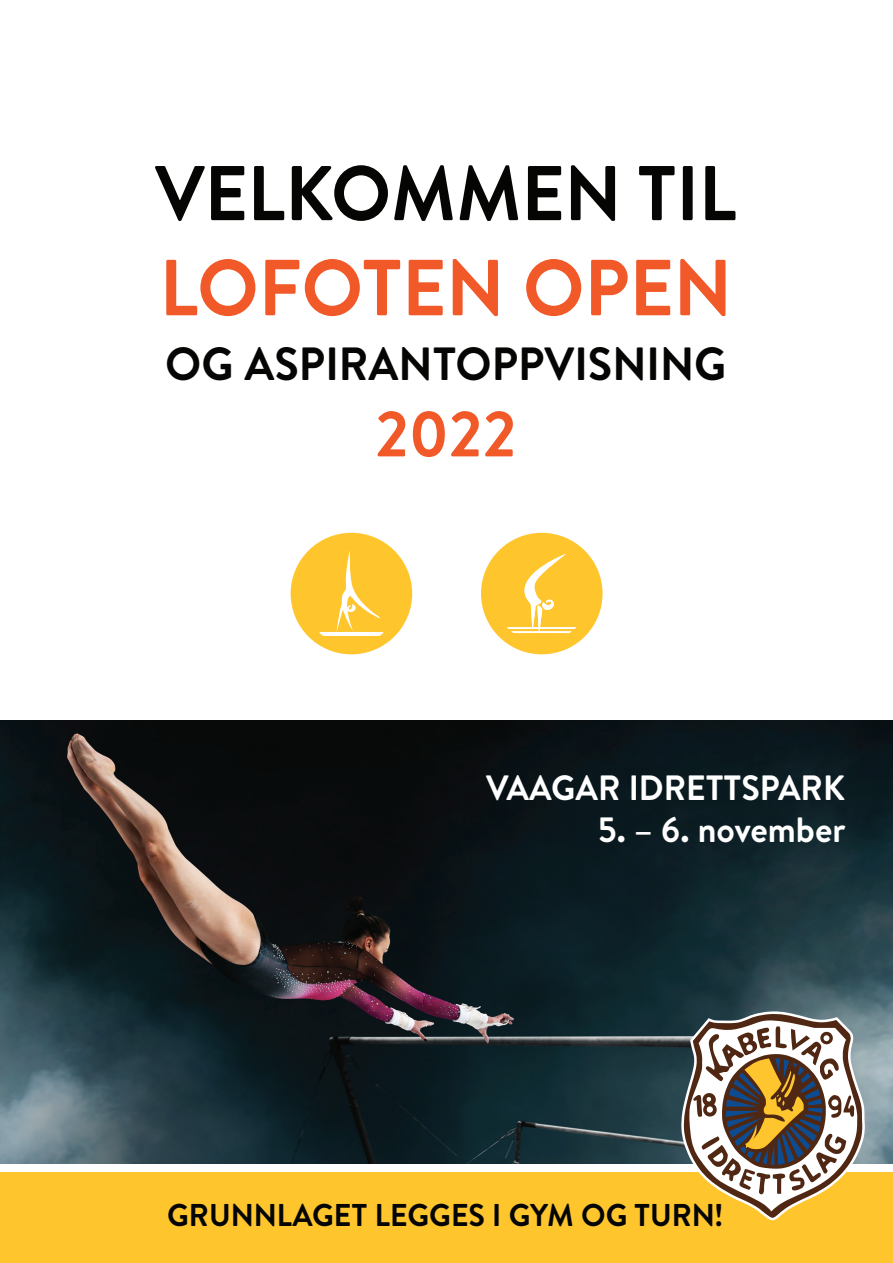
<style>
.page{position:relative;width:893px;height:1263px;background:#fff}
.page>*{position:absolute;margin:0;border:0;box-sizing:border-box;transform-origin:0 0}
.t1{font:700 79.2px "Brandon Text";color:#f15929}
.t2{font:700 77.4px "Brandon Text";color:#050504}
.t3{font:700 63.75px "Brandon Text";color:#f15929}
.t4{font:700 46.5px "Brandon Text";color:#050504}
.t5{font:700 35.1px "Brandon Text";color:#fff}
.t6{font:700 31.5px "Brandon Text";color:#050504}
</style>
<div class="page">
<div style="left:0;top:1172px;width:893px;height:91px;background:#fec52c"></div>
<div style="left:291px;top:533px;width:121px;height:121px;background:#fec52c;border-radius:50%"></div>
<svg style="left:319px;top:551px;width:65px;height:85px"></svg>
<div style="left:481px;top:533px;width:122px;height:121px;background:#fec52c;border-radius:50%"></div>
<svg style="left:507px;top:554px;width:69px;height:79px"></svg>
<img style="left:0;top:720px;width:893px;height:444px">
<svg style="left:681px;top:1011px;width:184px;height:209px"></svg>
<h2 class="t2" style="left:155px;top:139px;width:583px">VELKOMMEN TIL</h2>
<h1 class="t1" style="left:160px;top:233px;width:574px">LOFOTEN OPEN</h1>
<h3 class="t4" style="left:165px;top:331px;width:563px">OG ASPIRANTOPPVISNING</h3>
<h3 class="t3" style="left:375px;top:390px;width:143px">2022</h3>
<p class="t5" style="left:486px;top:763px;width:360px">VAAGAR IDRETTSPARK</p>
<p class="t5" style="left:598px;top:805px;width:249px">5. – 6. november</p>
<p class="t6" style="left:167px;top:1193px;width:557px">GRUNNLAGET LEGGES I GYM OG TURN!</p>
</div>
